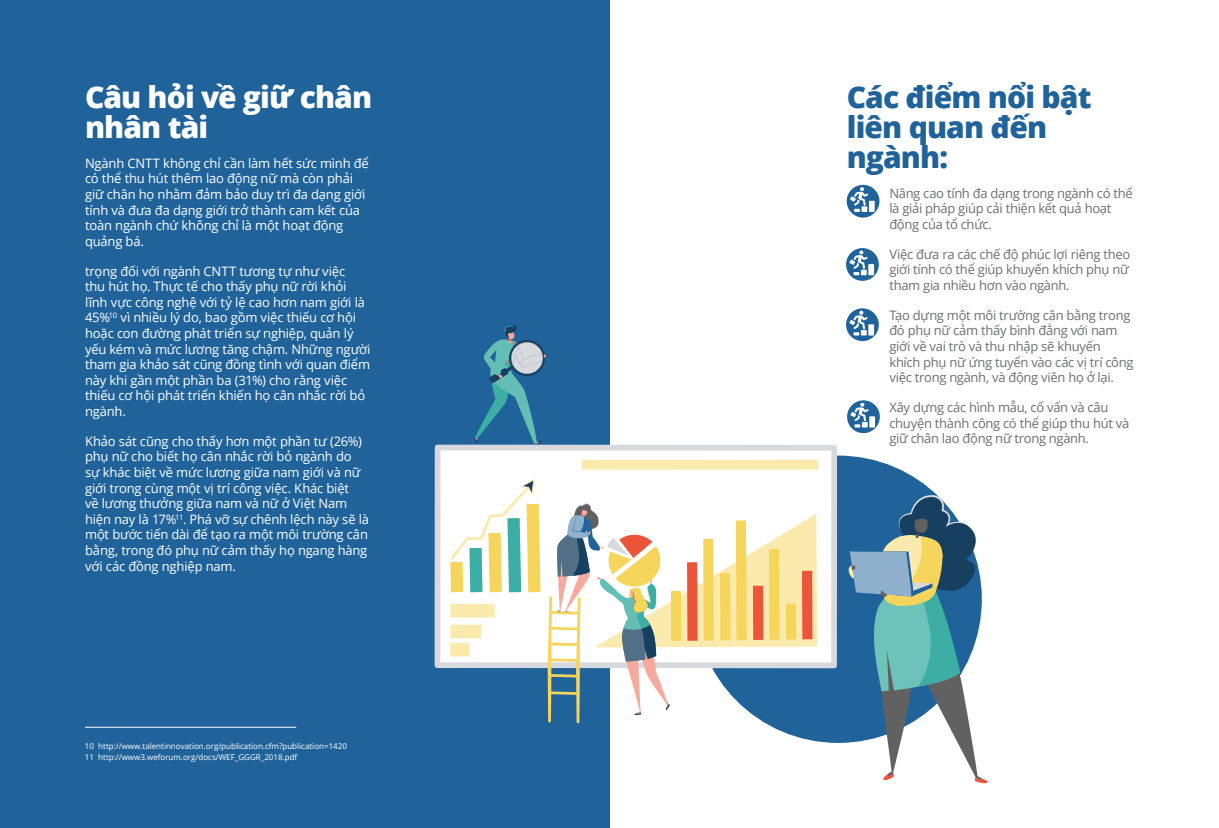
<style>
.page{position:relative;width:1219px;height:828px;background:#fff}
.page>*{position:absolute;margin:0;border:0;box-sizing:border-box;transform-origin:0 0}
.t1{font:800 30px/30px "Open Sans";letter-spacing:-.03em;color:#20639b}
.t2{font:800 30px/30px "Open Sans";letter-spacing:-.025em;color:#fff}
.t3{font:13px/15.6px "Open Sans";letter-spacing:-.015em;color:#fff}
.t4{font:13px/15.6px "Open Sans";letter-spacing:-.025em;color:#6d6e71}
.t5{font:8px/10.8px "Open Sans";color:#fff}
</style>
<div class="page">
<div style="left:694px;top:455px;width:288px;height:288px;background:#20639b;border-radius:50%"></div>
<div style="left:0;top:0;width:609px;height:828px;background:#20639b"></div>
<svg style="left:474px;top:324px;width:72px;height:120px"></svg>
<hr style="left:85px;top:727px;width:211px;height:1px;background:#fff">
<svg style="left:435px;top:444px;width:402px;height:224px;fill:#fff"></svg>
<svg style="left:450px;top:479px;width:90px;height:113px;background:#e0e9cb"></svg>
<div style="left:450px;top:604px;width:45px;height:13px;background:#fbeaad"></div>
<div style="left:450px;top:624px;width:32px;height:14px;background:#fbeaad"></div>
<div style="left:450px;top:643px;width:20px;height:13px;background:#fbeaad"></div>
<div style="left:582px;top:460px;width:236px;height:10px;background:#fbeaad"></div>
<div style="left:847px;top:185px;width:32px;height:33px;background:#20639b;border-radius:50%"></div>
<svg style="left:850px;top:187px;width:25px;height:25px"></svg>
<svg style="left:846px;top:248px;width:33px;height:33px"></svg>
<svg style="left:849px;top:250px;width:25px;height:25px"></svg>
<svg style="left:845px;top:495px;width:143px;height:289px"></svg>
<svg style="left:548px;top:502px;width:269px;height:222px"></svg>
<svg style="left:846px;top:308px;width:33px;height:33px"></svg>
<svg style="left:849px;top:310px;width:25px;height:25px"></svg>
<svg style="left:847px;top:400px;width:33px;height:33px"></svg>
<svg style="left:850px;top:402px;width:25px;height:25px"></svg>
<h1 class="t2" style="left:85px;top:81px;width:289px">Câu hỏi về giữ chân nhân tài</h1>
<p class="t3" style="left:85px;top:155px;width:285px">Ngành CNTT không chỉ cần làm hết sức mình để có thể thu hút thêm lao động nữ mà còn phải giữ chân họ nhằm đảm bảo duy trì đa dạng giới tính và đưa đa dạng giới trở thành cam kết của toàn ngành chứ không chỉ là một hoạt động quảng bá.</p>
<p class="t3" style="left:85px;top:263px;width:287px">trọng đối với ngành CNTT tương tự như việc<br>thu hút họ. Thực tế cho thấy phụ nữ rời khỏi lĩnh vực công nghệ với tỷ lệ cao hơn nam giới là 45%<sup>10</sup> vì nhiều lý do, bao gồm việc thiếu cơ hội hoặc con đường phát triển sự nghiệp, quản lý yếu kém và mức lương tăng chậm. Những người tham gia khảo sát cũng đồng tình với quan điểm này khi gần một phần ba (31%) cho rằng việc thiếu cơ hội phát triển khiến họ cân nhắc rời bỏ ngành.</p>
<p class="t3" style="left:85px;top:433px;width:286px">Khảo sát cũng cho thấy hơn một phần tư (26%) phụ nữ cho biết họ cân nhắc rời bỏ ngành do sự khác biệt về mức lương giữa nam giới và nữ giới trong cùng một vị trí công việc. Khác biệt<br>về lương thưởng giữa nam và nữ ở Việt Nam hiện nay là 17%<sup>11</sup>. Phá vỡ sự chênh lệch này sẽ là một bước tiến dài để tạo ra một môi trường cân bằng, trong đó phụ nữ cảm thấy họ ngang hàng với các đồng nghiệp nam.</p>
<p class="t5" style="left:85px;top:740px;width:264px">10 http://www.talentinnovation.org/publication.cfm?publication=1420<br>11 http://www3.weforum.org/docs/WEF_GGGR_2018.pdf</p>
<h1 class="t1" style="left:847px;top:81px;width:246px">Các điểm nổi bật liên quan đến ngành:</h1>
<p class="t4" style="left:889px;top:185px;width:245px">Nâng cao tính đa dạng trong ngành có thể là giải pháp giúp cải thiện kết quả hoạt động của tổ chức.</p>
<p class="t4" style="left:889px;top:246px;width:242px;text-align:justify">Việc đưa ra các chế độ phúc lợi riêng theo giới tính có thể giúp khuyến khích phụ nữ tham gia nhiều hơn vào ngành.</p>
<p class="t4" style="left:889px;top:307px;width:246px">Tạo dựng một môi trường cân bằng trong đó phụ nữ cảm thấy bình đẳng với nam giới về vai trò và thu nhập sẽ khuyến khích phụ nữ ứng tuyển vào các vị trí công việc trong ngành, và động viên họ ở lại.</p>
<p class="t4" style="left:889px;top:399px;width:242px">Xây dựng các hình mẫu, cố vấn và câu chuyện thành công có thể giúp thu hút và giữ chân lao động nữ trong ngành.</p>
<p class="t4" style="left:889px;top:460px;width:5px">.</p>
</div>
